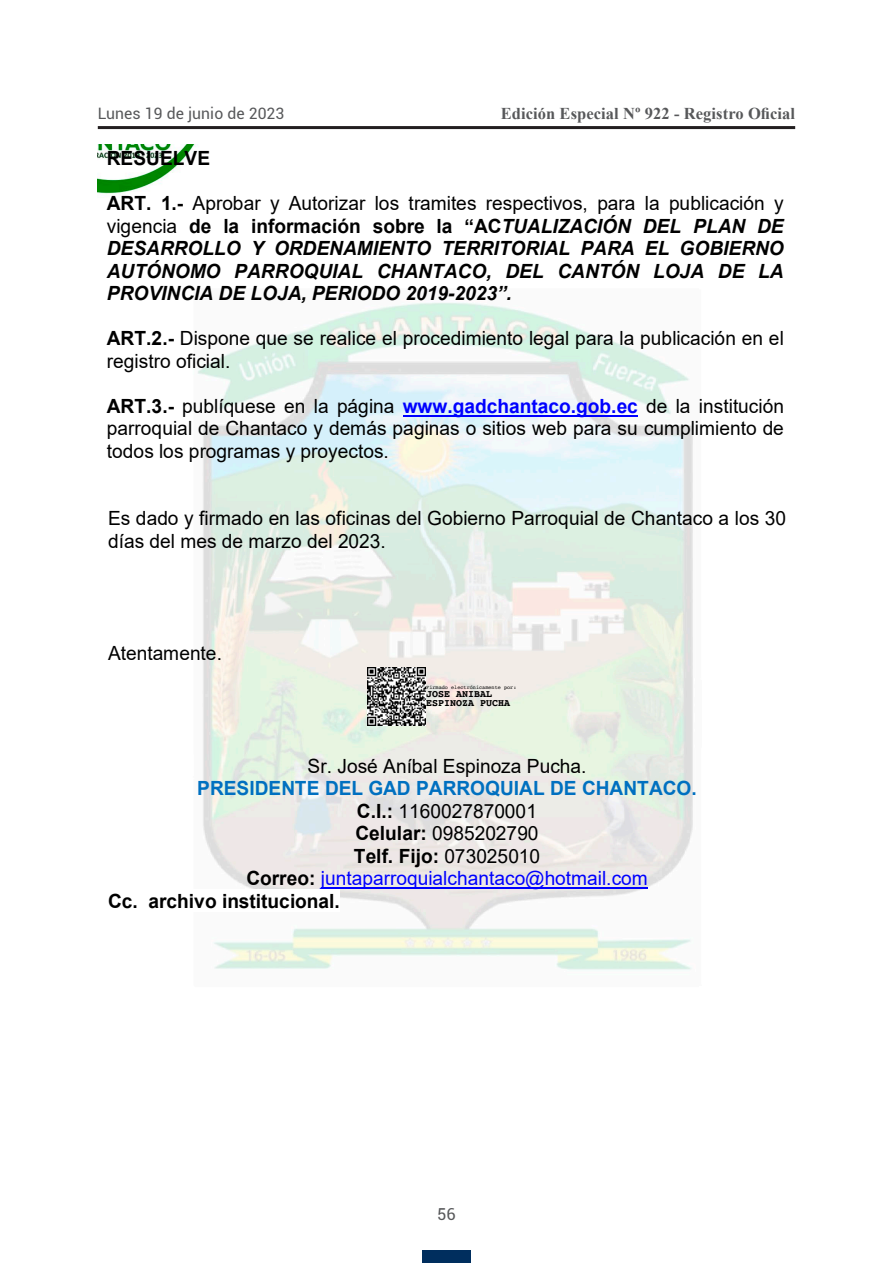
<style>
.page{position:relative;width:893px;height:1263px;background:#fff}
.page>*{position:absolute;margin:0;border:0;box-sizing:border-box;transform-origin:0 0}
.t1{font:19.5px/22.5px "Arial";letter-spacing:.005em;color:#000}
.t2{font:italic 700 19.5px/22.5px "Arial";color:#000;text-align:justify}
.t3{font:700 19.5px "Arial";color:#000}
.t4{font:19.5px "Arial";color:#00f}
.t5{font:700 19.5px "Arial";color:#0070c0}
.t6{font:700 16.5px "Times New Roman";letter-spacing:.005em;color:#57585a}
.t7{font:16.5px "Roboto";color:#57585a}
.t8{font:15.75px "Roboto";letter-spacing:.005em;color:#57585a}
.t9{font:700 10.2px/8.7px "Courier";color:#000}
.t10{font:5.25px "Courier";color:#000}
.s1{font-style:normal}
.s2{font-weight:400;font-style:normal}
.s3{font-weight:700}
.s4{font-weight:700;color:#00f}
.s5{font-weight:400}
.s6{font-weight:700;color:#000}
</style>
<div class="page">
<hr style="left:98px;top:126px;width:697px;height:3px;background:#231f20">
<div style="left:422px;top:1250px;width:49px;height:13px;background:#002e5e"></div>
<img style="left:98px;top:145px;width:595px;height:825px">
<hr style="left:403px;top:415px;width:235px;height:2px;background:#00f">
<hr style="left:321px;top:887px;width:327px;height:2px;background:#00f">
<div style="left:108px;top:889px;width:232px;height:23px;background:#fff"></div>
<img style="left:368px;top:667px;width:57px;height:59px">
<p class="t8" style="left:98px;top:102px;width:188px">Lunes 19 de junio de 2023</p>
<p class="t6" style="left:501px;top:102px;width:296px">Edición Especial Nº 922 - Registro Oficial</p>
<p class="t3" style="left:107px;top:145px;width:105px">RESUELVE</p>
<p class="t2" style="left:107px;top:193px;width:678px"><span class="s1">ART. 1.-</span> <span class="s2">Aprobar y Autorizar los tramites respectivos, para la publicación y vigencia</span> <span class="s1">de la información sobre la “AC</span>TUALIZACIÓN DEL PLAN DE DESARROLLO Y ORDENAMIENTO TERRITORIAL PARA EL GOBIERNO AUTÓNOMO PARROQUIAL CHANTACO, DEL CANTÓN LOJA DE LA PROVINCIA DE LOJA, PERIODO 2019-2023”.</p>
<p class="t1" style="left:107px;top:327px;width:679px"><span class="s3">ART.2.-</span> Dispone que se realice el procedimiento legal para la publicación en el registro oficial.</p>
<p class="t1" style="left:107px;top:394px;width:679px;text-align:justify"><span class="s3">ART.3.-</span> publíquese en la página <span class="s4">www.gadchantaco.gob.ec</span> de la institución parroquial de Chantaco y demás paginas o sitios web para su cumplimiento de todos los programas y proyectos.</p>
<p class="t1" style="left:108px;top:507px;width:680px">Es dado y firmado en las oficinas del Gobierno Parroquial de Chantaco a los 30 días del mes de marzo del 2023.</p>
<p class="t1" style="left:108px;top:642px;width:116px">Atentamente.</p>
<p class="t10" style="left:426px;top:683px;width:92px">Firmado electrónicamente por:</p>
<p class="t9" style="left:426px;top:689px;width:85px">JOSE ANIBAL<br>ESPINOZA PUCHA</p>
<p class="t1" style="left:308px;top:754px;width:280px">Sr. José Aníbal Espinoza Pucha.</p>
<p class="t5" style="left:197px;top:774px;width:501px">PRESIDENTE DEL GAD PARROQUIAL DE CHANTACO.</p>
<p class="t1" style="left:357px;top:799px;width:181px"><span class="s3">C.I.:</span> 1160027870001</p>
<p class="t1" style="left:355px;top:822px;width:185px"><span class="s3">Celular:</span> 0985202790</p>
<p class="t3" style="left:354px;top:842px;width:188px">Telf. Fijo: <span class="s5">073025010</span></p>
<p class="t4" style="left:246px;top:865px;width:403px"><span class="s6">Correo:</span> juntaparroquialchantaco@hotmail.com</p>
<p class="t3" style="left:108px;top:887px;width:233px">Cc. archivo institucional.</p>
<p class="t7" style="left:437px;top:1203px;width:20px">56</p>
</div>
